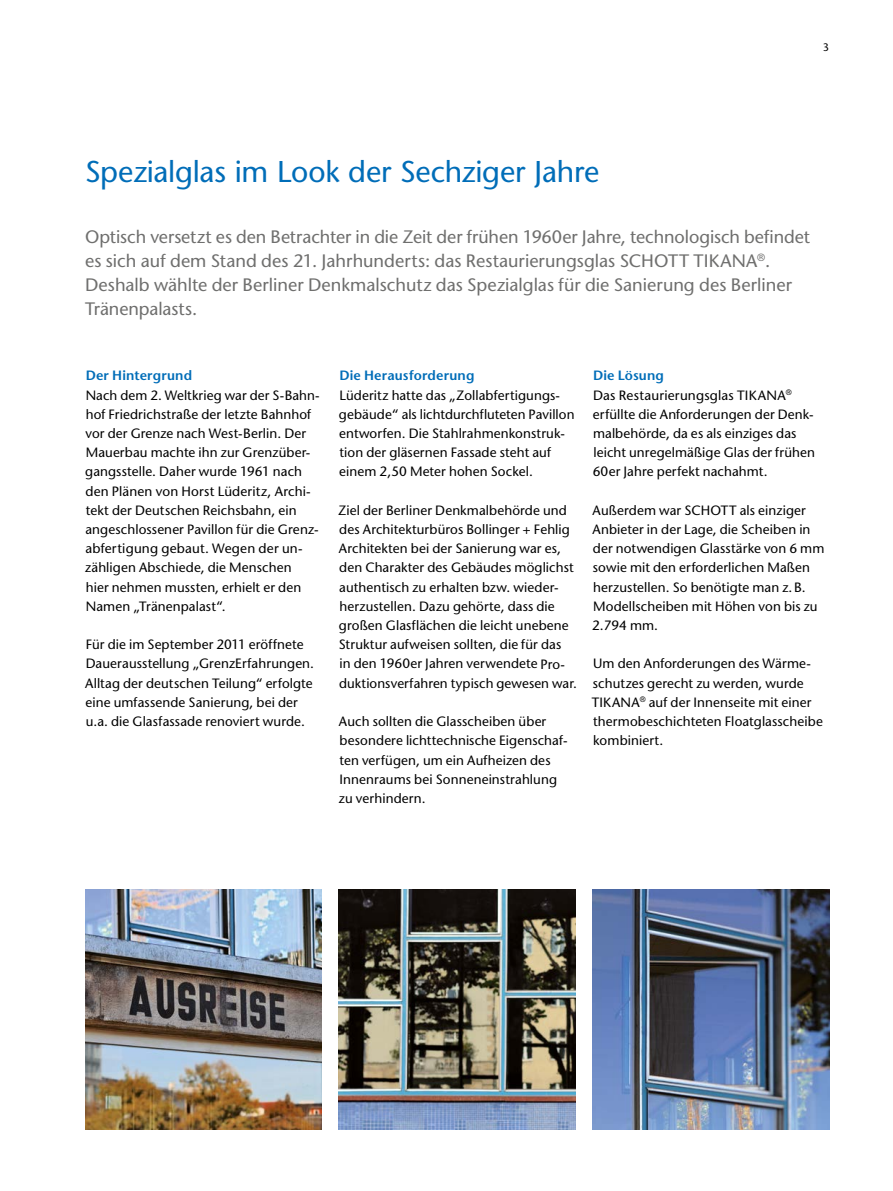
<style>
.page{position:relative;width:893px;height:1191px;background:#fff}
.page>*{position:absolute;margin:0;border:0;box-sizing:border-box;transform-origin:0 0}
.t1{font:500 30px "Stone Sans Std";letter-spacing:-.01em;color:#006db8}
.t2{font:500 18px/24px "Stone Sans Std";color:#6f6f6e}
.t3{font:500 13.5px/19.2px "Stone Sans Std";letter-spacing:.01em;color:#000}
.t4{font:600 13.5px "Stone Sans Std";letter-spacing:.015em;color:#006db8}
.t5{font:500 10.8px "Stone Sans Std";color:#000}
.s1{font-weight:600;color:#006db8}
</style>
<div class="page">
<img style="left:339px;top:889px;width:236px;height:240px">
<img style="left:592px;top:889px;width:237px;height:240px">
<img style="left:85px;top:889px;width:237px;height:240px">
<p class="t5" style="left:823px;top:40px;width:8px">3</p>
<h1 class="t1" style="left:85px;top:153px;width:516px">Spezialglas im Look der Sechziger Jahre</h1>
<p class="t2" style="left:85px;top:225px;width:726px">Optisch versetzt es den Betrachter in die Zeit der frühen 1960er Jahre, technologisch befindet es sich auf dem Stand des 21. Jahrhunderts: das Restaurierungsglas SCHOTT TIKANA<sup>®</sup>.<br>Deshalb wählte der Berliner Denkmalschutz das Spezialglas für die Sanierung des Berliner Tränenpalasts.</p>
<p class="t4" style="left:86px;top:367px;width:108px">Der Hintergrund</p>
<p class="t3" style="left:85px;top:385px;width:236px">Nach dem 2. Weltkrieg war der S-Bahn&shy;hof Friedrichstraße der letzte Bahnhof vor der Grenze nach West-Berlin. Der Mauerbau machte ihn zur Grenzüber&shy;gangsstelle. Daher wurde 1961 nach den Plänen von Horst Lüderitz, Archi&shy;tekt der Deutschen Reichsbahn, ein angeschlossener Pavillon für die Grenz&shy;abfertigung gebaut. Wegen der un&shy;zähligen Abschiede, die Menschen<br>hier nehmen mussten, erhielt er den Namen „Tränenpalast“.</p>
<p class="t3" style="left:85px;top:635px;width:230px">Für die im September 2011 eröffnete Dauerausstellung „GrenzErfahrungen.<br>Alltag der deutschen Teilung“ erfolgte eine umfassende Sanierung, bei der u.a. die Glasfassade renoviert wurde.</p>
<p class="t4" style="left:339px;top:367px;width:137px">Die Herausforderung</p>
<p class="t3" style="left:339px;top:385px;width:237px">Lüderitz hatte das „Zollabfertigungs&shy;gebäude“ als lichtdurchfluteten Pavillon entworfen. Die Stahlrahmenkonstruk&shy;tion der gläsernen Fassade steht auf einem 2,50 Meter hohen Sockel.</p>
<p class="t3" style="left:338px;top:500px;width:240px">Ziel der Berliner Denkmalbehörde und des Architekturbüros Bollinger + Fehlig Architekten bei der Sanierung war es, den Charakter des Gebäudes möglichst authentisch zu erhalten bzw. wieder&shy;herzustellen. Dazu gehörte, dass die großen Glasflächen die leicht unebene Struktur aufweisen sollten, die für das<br>in den 1960er Jahren verwendete Pro&shy;duktionsverfahren typisch gewesen war.</p>
<p class="t3" style="left:339px;top:712px;width:230px">Auch sollten die Glasscheiben über besondere lichttechnische Eigenschaf&shy;ten verfügen, um ein Aufheizen des<br>Innenraums bei Sonneneinstrahlung zu verhindern.</p>
<p class="t3" style="left:593px;top:366px;width:224px"><span class="s1">Die Lösung<br></span>Das Restaurierungsglas TIKANA<sup>® </sup>erfüllte die Anforderungen der Denk&shy;malbehörde, da es als einziges das leicht unregelmäßige Glas der frühen<br>60er Jahre perfekt nachahmt.</p>
<p class="t3" style="left:592px;top:500px;width:234px">Außerdem war SCHOTT als einziger<br>Anbieter in der Lage, die Scheiben in der notwendigen Glasstärke von 6 mm sowie mit den erforderlichen Maßen herzustellen. So benötigte man z.B.<br>Modellscheiben mit Höhen von bis zu<br>2.794 mm.</p>
<p class="t3" style="left:592px;top:654px;width:233px">Um den Anforderungen des Wärme&shy;schutzes gerecht zu werden, wurde<br>TIKANA<sup>®</sup> auf der Innenseite mit einer thermobeschichteten Floatglasscheibe kombiniert.</p>
</div>
